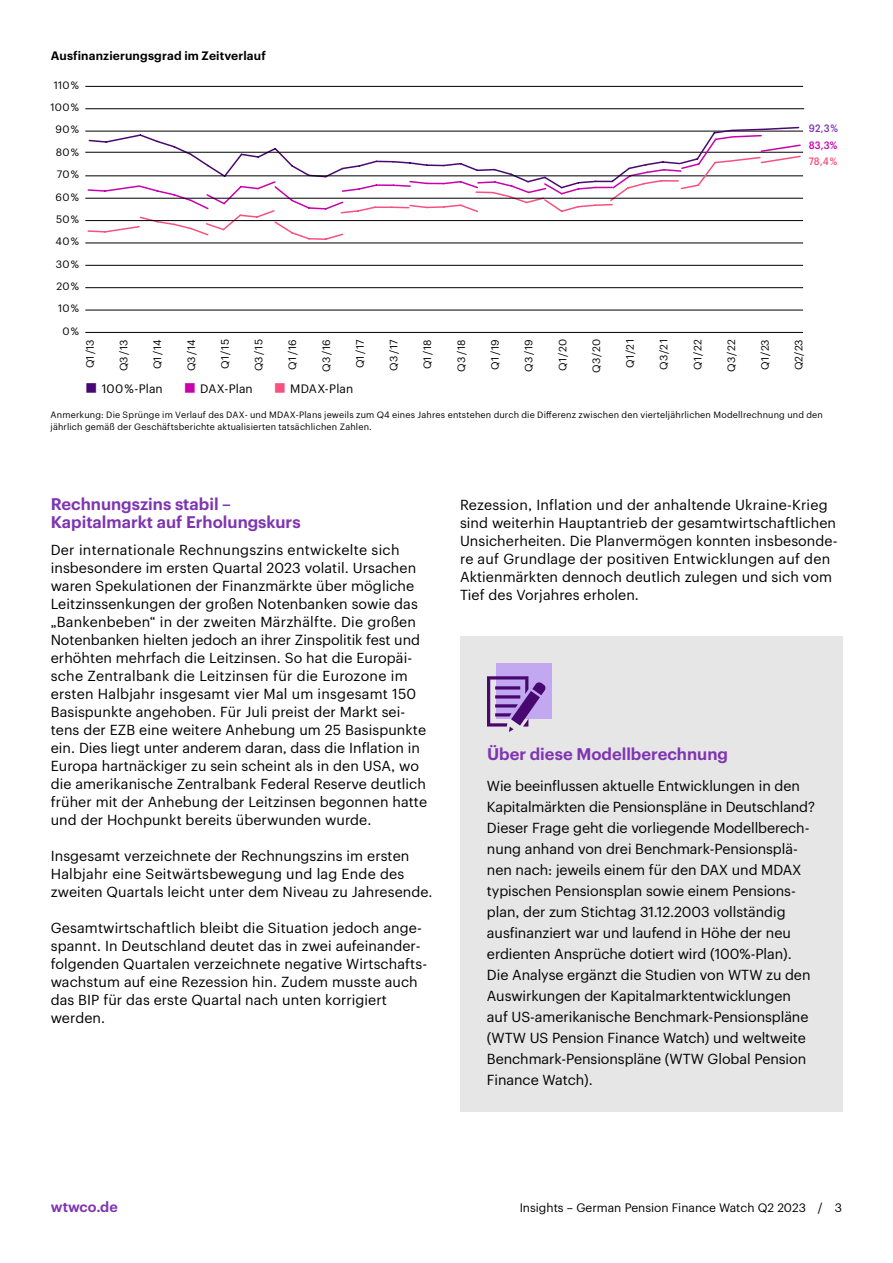
<style>
.page{position:relative;width:893px;height:1263px;background:#fff}
.page>*{position:absolute;margin:0;border:0;box-sizing:border-box;transform-origin:0 0}
.t1{font:600 16.5px/18px "Graphik";color:#7f35b2}
.t2{font:14.25px/18px "Graphik";letter-spacing:.005em;color:#000}
.t3{font:600 14.25px "Graphik";color:#7f35b2}
.t4{font:12px "Graphik";color:#000}
.t5{font:600 12px "Graphik";letter-spacing:.015em;color:#000}
.t6{font:10.5px/22.4px "Graphik";letter-spacing:.02em;color:#000;text-align:right}
.t7{font:500 10.5px "Graphik";color:#7f35b2;scale:.9 1}
.t8{font:500 10.5px "Graphik";color:#c900ac;scale:.9 1}
.t9{font:500 10.5px "Graphik";color:#f6517f;scale:.9 1}
.t10{font:9px/12px "Graphik";letter-spacing:.02em;color:#000}
.s1{color:#48086f}
.s2{color:#c900ac}
.s3{color:#f6517f}
</style>
<div class="page">
<div style="left:460px;top:636px;width:382px;height:475px;background:#e6e6e6"></div>
<div style="left:496px;top:663px;width:55px;height:55px;background:#c2a8f0"></div>
<svg style="left:487px;top:676px;width:59px;height:56px"></svg>
<hr style="left:85px;top:108px;width:719px;height:1px;background:#000">
<hr style="left:85px;top:152px;width:718px;height:1px;background:#000">
<hr style="left:85px;top:198px;width:718px;height:1px;background:#000">
<hr style="left:85px;top:243px;width:718px;height:1px;background:#000">
<hr style="left:85px;top:287px;width:718px;height:1px;background:#000">
<hr style="left:85px;top:131px;width:718px;height:1px;background:#000">
<hr style="left:85px;top:176px;width:718px;height:1px;background:#000">
<hr style="left:85px;top:220px;width:718px;height:1px;background:#000">
<hr style="left:85px;top:265px;width:718px;height:1px;background:#000">
<hr style="left:85px;top:310px;width:718px;height:1px;background:#000">
<hr style="left:85px;top:332px;width:718px;height:1px;background:#000">
<hr style="left:85px;top:86px;width:718px;height:1px;background:#000">
<svg style="left:87px;top:126px;width:715px;height:114px"></svg>
<p class="t5" style="left:51px;top:46px;width:217px">Ausfinanzierungsgrad im Zeitverlauf</p>
<p class="t6" style="left:51px;top:73px;width:30px">110 %<br>100 %<br>90 %<br>80 %<br>70 %<br>60 %<br>50 %<br>40 %<br>30 %<br>20 %<br>10 %<br>0 %</p>
<p class="t7" style="left:809px;top:120px;width:34px">92,3 %</p>
<p class="t8" style="left:809px;top:137px;width:33px">83,3%</p>
<p class="t9" style="left:809px;top:153px;width:33px">78,4%</p>
<p class="t6" style="left:78px;top:368px;width:31px;rotate:-90deg">Q1 /13</p>
<p class="t6" style="left:112px;top:371px;width:34px;rotate:-90deg">Q3 / 13</p>
<p class="t6" style="left:145px;top:369px;width:32px;rotate:-90deg">Q1 / 14</p>
<p class="t6" style="left:179px;top:371px;width:34px;rotate:-90deg">Q3 / 14</p>
<p class="t6" style="left:213px;top:369px;width:32px;rotate:-90deg">Q1 / 15</p>
<p class="t6" style="left:247px;top:371px;width:34px;rotate:-90deg">Q3 / 15</p>
<p class="t6" style="left:280px;top:369px;width:32px;rotate:-90deg">Q1 / 16</p>
<p class="t6" style="left:314px;top:372px;width:34px;rotate:-90deg">Q3 / 16</p>
<p class="t6" style="left:348px;top:368px;width:31px;rotate:-90deg">Q1 / 17</p>
<p class="t6" style="left:382px;top:371px;width:33px;rotate:-90deg">Q3 / 17</p>
<p class="t6" style="left:415px;top:369px;width:32px;rotate:-90deg">Q1 / 18</p>
<p class="t6" style="left:449px;top:372px;width:34px;rotate:-90deg">Q3 / 18</p>
<p class="t6" style="left:483px;top:370px;width:32px;rotate:-90deg">Q1 / 19</p>
<p class="t6" style="left:517px;top:372px;width:34px;rotate:-90deg">Q3 / 19</p>
<p class="t6" style="left:550px;top:371px;width:33px;rotate:-90deg">Q1 /20</p>
<p class="t6" style="left:584px;top:373px;width:35px;rotate:-90deg">Q3 /20</p>
<p class="t6" style="left:618px;top:368px;width:30px;rotate:-90deg">Q1 /21</p>
<p class="t6" style="left:652px;top:370px;width:32px;rotate:-90deg">Q3 /21</p>
<p class="t6" style="left:685px;top:370px;width:32px;rotate:-90deg">Q1 /22</p>
<p class="t6" style="left:719px;top:372px;width:34px;rotate:-90deg">Q3 /22</p>
<p class="t6" style="left:753px;top:370px;width:32px;rotate:-90deg">Q1 /23</p>
<p class="t6" style="left:787px;top:370px;width:33px;rotate:-90deg">Q2/23</p>
<p class="t4" style="left:85px;top:380px;width:79px"><span class="s1">■</span> 100 %-Plan</p>
<p class="t4" style="left:184px;top:380px;width:71px"><span class="s2">■</span> DAX-Plan</p>
<p class="t4" style="left:274px;top:380px;width:81px"><span class="s3">■</span> MDAX-Plan</p>
<p class="t10" style="left:51px;top:408px;width:774px">Anmerkung: Die Sprünge im Verlauf des DAX- und MDAX-Plans jeweils zum Q4 eines Jahres entstehen durch die Differenz zwischen den vierteljährlichen Modellrechnung und den jährlich gemäß der Geschäftsberichte aktualisierten tatsächlichen Zahlen.</p>
<p class="t1" style="left:51px;top:493px;width:251px">Rechnungszins stabil –<br>Kapitalmarkt auf Erholungskurs</p>
<p class="t2" style="left:51px;top:540px;width:378px">Der internationale Rechnungszins entwickelte sich insbesondere im ersten Quartal 2023 volatil. Ursachen waren Spekulationen der Finanzmärkte über mögliche Leitzinssenkungen der großen Notenbanken sowie das „Bankenbeben“ in der zweiten Märzhälfte. Die großen Notenbanken hielten jedoch an ihrer Zinspolitik fest und erhöhten mehrfach die Leitzinsen. So hat die Europäi&shy;sche Zentralbank die Leitzinsen für die Eurozone im ersten Halbjahr insgesamt vier Mal um insgesamt 150<br>Basispunkte angehoben. Für Juli preist der Markt sei&shy;tens der EZB eine weitere Anhebung um 25 Basispunkte ein. Dies liegt unter anderem daran, dass die Inflation in Europa hartnäckiger zu sein scheint als in den USA, wo die amerikanische Zentralbank Federal Reserve deutlich früher mit der Anhebung der Leitzinsen begonnen hatte und der Hochpunkt bereits überwunden wurde.</p>
<p class="t2" style="left:51px;top:846px;width:383px">Insgesamt verzeichnete der Rechnungszins im ersten<br>Halbjahr eine Seitwärtsbewegung und lag Ende des zweiten Quartals leicht unter dem Niveau zu Jahresende.</p>
<p class="t2" style="left:51px;top:918px;width:378px">Gesamtwirtschaftlich bleibt die Situation jedoch ange&shy;spannt. In Deutschland deutet das in zwei aufeinander&shy;folgenden Quartalen verzeichnete negative Wirtschafts&shy;wachstum auf eine Rezession hin. Zudem musste auch das BIP für das erste Quartal nach unten korrigiert werden.</p>
<p class="t2" style="left:460px;top:495px;width:379px">Rezession, Inflation und der anhaltende Ukraine-Krieg sind weiterhin Hauptantrieb der gesamtwirtschaftlichen Unsicherheiten. Die Planvermögen konnten insbesonde&shy;re auf Grundlage der positiven Entwicklungen auf den Aktienmärkten dennoch deutlich zulegen und sich vom Tief des Vorjahres erholen.</p>
<p class="t1" style="left:487px;top:744px;width:242px">Über diese Modellberechnung</p>
<p class="t2" style="left:487px;top:774px;width:330px;line-height:21px">Wie beeinflussen aktuelle Entwicklungen in den Kapitalmärkten die Pensionspläne in Deutschland?<br>Dieser Frage geht die vorliegende Modellberech&shy;nung anhand von drei Benchmark-Pensionsplä&shy;nen nach: jeweils einem für den DAX und MDAX typischen Pensionsplan sowie einem Pensions&shy;plan, der zum Stichtag 31.12.2003 vollständig ausfinanziert war und laufend in Höhe der neu erdienten Ansprüche dotiert wird (100%-Plan).<br>Die Analyse ergänzt die Studien von WTW zu den Auswirkungen der Kapitalmarktentwicklungen auf US-amerikanische Benchmark-Pensionspläne (WTW US Pension Finance Watch) und weltweite Benchmark-Pensionspläne (WTW Global Pension Finance Watch).</p>
<p class="t3" style="left:51px;top:1196px;width:68px">wtwco.de</p>
<p class="t4" style="left:520px;top:1199px;width:324px">Insights – German Pension Finance Watch Q2 2023 / 3</p>
</div>
